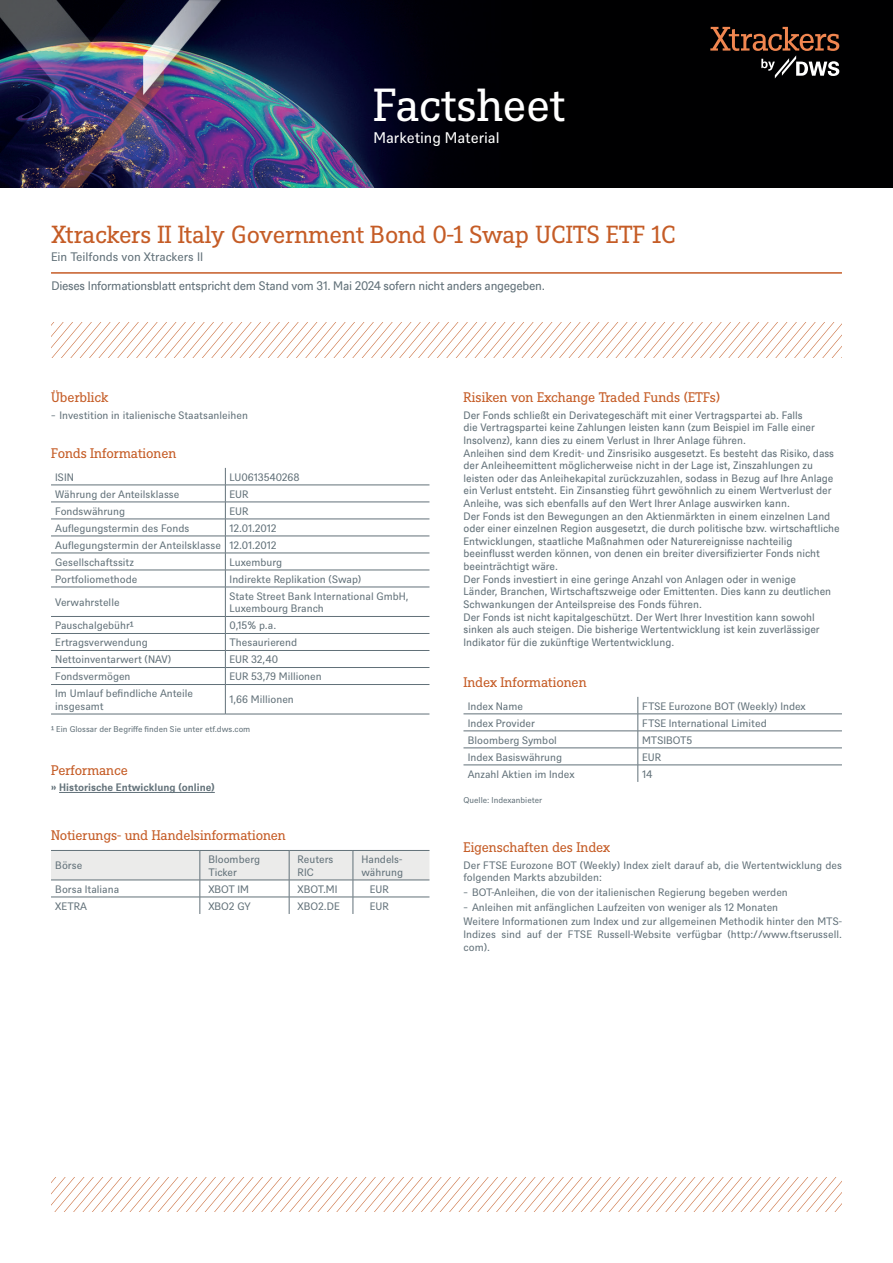
<style>
.page{position:relative;width:893px;height:1263px;background:#fff}
.page>*{position:absolute;margin:0;border:0;box-sizing:border-box;transform-origin:0 0}
.t1{font:45px "DWS Slab";letter-spacing:-.01em;color:#fff}
.t2{font:24px "DWS Slab";letter-spacing:-.005em;color:#c55c26}
.t3{font:15px "DWS Sans";color:#fff}
.t4{font:13.5px "DWS Slab";letter-spacing:-.01em;color:#c55c26}
.t5{font:12px "DWS Sans TT";letter-spacing:-.025em;color:#627179}
.t6{font:12px "DWS Sans";color:#627179}
.t7{font:10.5px/12.6px "DWS Sans TT";letter-spacing:-.005em;color:#627179}
.t8{font:10.5px/12.6px "DWS Sans";color:#627179}
.t9{font:700 10.5px "DWS Sans";color:#627179}
.t10{font:8.25px "DWS Sans";color:#627179}
</style>
<div class="page">
<hr style="left:59px;top:792px;width:156px;height:1px;background:#627179">
<hr style="left:51px;top:485px;width:174px;height:1px;background:#627179">
<hr style="left:225px;top:485px;width:204px;height:1px;background:#627179">
<hr style="left:51px;top:502px;width:174px;height:1px;background:#627179">
<hr style="left:225px;top:502px;width:204px;height:1px;background:#627179">
<hr style="left:51px;top:519px;width:174px;height:1px;background:#627179">
<hr style="left:225px;top:519px;width:204px;height:1px;background:#627179">
<hr style="left:51px;top:536px;width:174px;height:1px;background:#627179">
<hr style="left:225px;top:536px;width:204px;height:1px;background:#627179">
<hr style="left:51px;top:553px;width:174px;height:1px;background:#627179">
<hr style="left:225px;top:553px;width:204px;height:1px;background:#627179">
<hr style="left:51px;top:570px;width:174px;height:1px;background:#627179">
<hr style="left:225px;top:570px;width:204px;height:1px;background:#627179">
<hr style="left:51px;top:587px;width:174px;height:1px;background:#627179">
<hr style="left:225px;top:587px;width:204px;height:1px;background:#627179">
<hr style="left:51px;top:616px;width:174px;height:1px;background:#627179">
<hr style="left:225px;top:616px;width:204px;height:1px;background:#627179">
<hr style="left:51px;top:633px;width:174px;height:1px;background:#627179">
<hr style="left:225px;top:633px;width:204px;height:1px;background:#627179">
<hr style="left:51px;top:650px;width:174px;height:1px;background:#627179">
<hr style="left:51px;top:667px;width:174px;height:1px;background:#627179">
<hr style="left:51px;top:684px;width:174px;height:1px;background:#627179">
<hr style="left:51px;top:714px;width:174px;height:1px;background:#627179">
<hr style="left:225px;top:650px;width:204px;height:1px;background:#627179">
<hr style="left:225px;top:667px;width:204px;height:1px;background:#627179">
<hr style="left:225px;top:684px;width:204px;height:1px;background:#627179">
<hr style="left:225px;top:714px;width:204px;height:1px;background:#627179">
<svg style="left:225px;top:468px;width:1px;height:246px"></svg>
<svg style="left:51px;top:850px;width:378px;height:64px"></svg>
<hr style="left:463px;top:714px;width:175px;height:1px;background:#627179">
<hr style="left:638px;top:714px;width:204px;height:1px;background:#627179">
<hr style="left:463px;top:731px;width:175px;height:1px;background:#627179">
<hr style="left:638px;top:731px;width:204px;height:1px;background:#627179">
<hr style="left:463px;top:748px;width:175px;height:1px;background:#627179">
<hr style="left:638px;top:748px;width:204px;height:1px;background:#627179">
<hr style="left:463px;top:765px;width:175px;height:1px;background:#627179">
<hr style="left:638px;top:765px;width:204px;height:1px;background:#627179">
<svg style="left:638px;top:697px;width:1px;height:85px"></svg>
<hr style="left:51px;top:272px;width:791px;height:2px;background:#c55c26">
<svg style="left:52px;top:322px;width:790px;height:35px"></svg>
<img style="left:0;top:0;width:893px;height:188px">
<svg style="left:710px;top:27px;width:129px;height:51px;background:#3a2921"></svg>
<svg style="left:51px;top:1177px;width:791px;height:35px"></svg>
<h1 class="t1" style="left:373px;top:74px;width:193px">Factsheet</h1>
<h3 class="t3" style="left:373px;top:127px;width:128px">Marketing Material</h3>
<h2 class="t2" style="left:51px;top:218px;width:626px">Xtrackers II Italy Government Bond 0-1 Swap UCITS ETF 1C</h2>
<p class="t6" style="left:51px;top:249px;width:154px">Ein Teilfonds von Xtrackers II</p>
<p class="t5" style="left:51px;top:278px;width:495px">Dieses Informationsblatt entspricht dem Stand vom 31. Mai 2024 sofern nicht anders angegeben.</p>
<p class="t4" style="left:51px;top:388px;width:59px">Überblick</p>
<p class="t8" style="left:51px;top:408px;width:199px">̵ Investition in italienische Staatsanleihen</p>
<p class="t4" style="left:51px;top:444px;width:127px">Fonds Informationen</p>
<p class="t8" style="left:55px;top:470px;width:20px">ISIN</p>
<p class="t8" style="left:230px;top:470px;width:72px">LU0613540268</p>
<p class="t8" style="left:55px;top:487px;width:126px">Währung der Anteilsklasse</p>
<p class="t8" style="left:230px;top:487px;width:20px">EUR</p>
<p class="t8" style="left:55px;top:504px;width:71px">Fondswährung</p>
<p class="t8" style="left:230px;top:504px;width:20px">EUR</p>
<p class="t8" style="left:55px;top:521px;width:136px">Auflegungstermin des Fonds</p>
<p class="t8" style="left:55px;top:519px;width:223px;line-height:17px;text-align:justify;text-indent:174px">12.01.2012<br>Auflegungstermin der Anteilsklasse 12.01.2012<br>Gesellschaftssitz</p>
<p class="t8" style="left:230px;top:555px;width:54px">Luxemburg</p>
<p class="t8" style="left:55px;top:572px;width:84px">Portfoliomethode</p>
<p class="t8" style="left:230px;top:572px;width:133px">Indirekte Replikation (Swap)</p>
<p class="t8" style="left:55px;top:595px;width:66px">Verwahrstelle</p>
<p class="t8" style="left:230px;top:589px;width:181px">State Street Bank International GmbH,<br>Luxembourg Branch</p>
<p class="t8" style="left:55px;top:618px;width:80px">Pauschalgebühr¹</p>
<p class="t8" style="left:230px;top:618px;width:48px">0,15% p.a.</p>
<p class="t8" style="left:55px;top:635px;width:94px">Ertragsverwendung</p>
<p class="t8" style="left:230px;top:635px;width:69px">Thesaurierend</p>
<p class="t8" style="left:55px;top:652px;width:117px">Nettoinventarwert (NAV)</p>
<p class="t8" style="left:230px;top:652px;width:50px">EUR 32,40</p>
<p class="t8" style="left:55px;top:669px;width:77px">Fondsvermögen</p>
<p class="t8" style="left:230px;top:669px;width:94px">EUR 53,79 Millionen</p>
<p class="t8" style="left:55px;top:686px;width:139px">Im Umlauf befindliche Anteile insgesamt</p>
<p class="t8" style="left:230px;top:693px;width:66px">1,66 Millionen</p>
<p class="t10" style="left:51px;top:724px;width:201px">¹ Ein Glossar der Begriffe finden Sie unter etf.dws.com</p>
<p class="t4" style="left:51px;top:760px;width:78px">Performance</p>
<p class="t9" style="left:51px;top:780px;width:165px">» Historische Entwicklung (online)</p>
<p class="t4" style="left:51px;top:826px;width:236px">Notierungs- und Handelsinformationen</p>
<p class="t8" style="left:55px;top:859px;width:29px">Börse</p>
<p class="t8" style="left:208px;top:852px;width:53px">Bloomberg<br>Ticker</p>
<p class="t8" style="left:298px;top:852px;width:37px">Reuters<br>RIC</p>
<p class="t8" style="left:361px;top:852px;width:43px">Handels&shy;währung</p>
<p class="t8" style="left:55px;top:882px;width:66px">Borsa Italiana</p>
<p class="t8" style="left:208px;top:882px;width:42px">XBOT IM</p>
<p class="t8" style="left:298px;top:882px;width:41px">XBOT.MI</p>
<p class="t8" style="left:370px;top:882px;width:20px">EUR</p>
<p class="t8" style="left:55px;top:899px;width:33px">XETRA</p>
<p class="t8" style="left:208px;top:899px;width:44px">XBO2 GY</p>
<p class="t8" style="left:298px;top:899px;width:44px">XBO2.DE</p>
<p class="t8" style="left:370px;top:899px;width:20px">EUR</p>
<p class="t4" style="left:463px;top:388px;width:258px">Risiken von Exchange Traded Funds (ETFs)</p>
<p class="t7" style="left:463px;top:408px;width:378px">Der Fonds schließt ein Derivategeschäft mit einer Vertragspartei ab. Falls<br>die Vertragspartei keine Zahlungen leisten kann (zum Beispiel im Falle einer Insolvenz), kann dies zu einem Verlust in Ihrer Anlage führen.<br>Anleihen sind dem Kredit- und Zinsrisiko ausgesetzt. Es besteht das Risiko, dass der Anleiheemittent möglicherweise nicht in der Lage ist, Zinszahlungen zu leisten oder das Anleihekapital zurückzuzahlen, sodass in Bezug auf Ihre Anlage ein Verlust entsteht. Ein Zinsanstieg führt gewöhnlich zu einem Wertverlust der Anleihe, was sich ebenfalls auf den Wert Ihrer Anlage auswirken kann.<br>Der Fonds ist den Bewegungen an den Aktienmärkten in einem einzelnen Land oder einer einzelnen Region ausgesetzt, die durch politische bzw. wirtschaftliche Entwicklungen, staatliche Maßnahmen oder Naturereignisse nachteilig beeinflusst werden können, von denen ein breiter diversifizierter Fonds nicht beeinträchtigt wäre.<br>Der Fonds investiert in eine geringe Anzahl von Anlagen oder in wenige<br>Länder, Branchen, Wirtschaftszweige oder Emittenten. Dies kann zu deutlichen Schwankungen der Anteilspreise des Fonds führen.<br>Der Fonds ist nicht kapitalgeschützt. Der Wert Ihrer Investition kann sowohl sinken als auch steigen. Die bisherige Wertentwicklung ist kein zuverlässiger Indikator für die zukünftige Wertentwicklung.</p>
<p class="t4" style="left:463px;top:673px;width:125px">Index Informationen</p>
<p class="t8" style="left:468px;top:699px;width:57px">Index Name</p>
<p class="t8" style="left:642px;top:699px;width:165px">FTSE Eurozone BOT (Weekly) Index</p>
<p class="t8" style="left:468px;top:716px;width:69px">Index Provider</p>
<p class="t8" style="left:642px;top:716px;width:126px">FTSE International Limited</p>
<p class="t8" style="left:468px;top:733px;width:91px">Bloomberg Symbol</p>
<p class="t8" style="left:642px;top:733px;width:52px">MTSIBOT5</p>
<p class="t8" style="left:468px;top:750px;width:96px">Index Basiswährung</p>
<p class="t8" style="left:642px;top:750px;width:20px">EUR</p>
<p class="t8" style="left:468px;top:767px;width:108px">Anzahl Aktien im Index</p>
<p class="t8" style="left:642px;top:767px;width:12px">14</p>
<p class="t10" style="left:463px;top:794px;width:80px">Quelle: Indexanbieter</p>
<p class="t4" style="left:463px;top:838px;width:148px">Eigenschaften des Index</p>
<p class="t8" style="left:463px;top:858px;width:380px">Der FTSE Eurozone BOT (Weekly) Index zielt darauf ab, die Wertentwicklung des folgenden Markts abzubilden:</p>
<p class="t8" style="left:463px;top:884px;width:380px;line-height:14.7px">̵ BOT-Anleihen, die von der italienischen Regierung begeben werden<br>̵ Anleihen mit anfänglichen Laufzeiten von weniger als 12 Monaten<br>Weitere Informationen zum Index und zur allgemeinen Methodik hinter den MTS-</p>
<p class="t8" style="left:463px;top:927px;width:380px">Indizes sind auf der FTSE Russell-Website verfügbar (http://www.ftserussell. com).</p>
</div>
